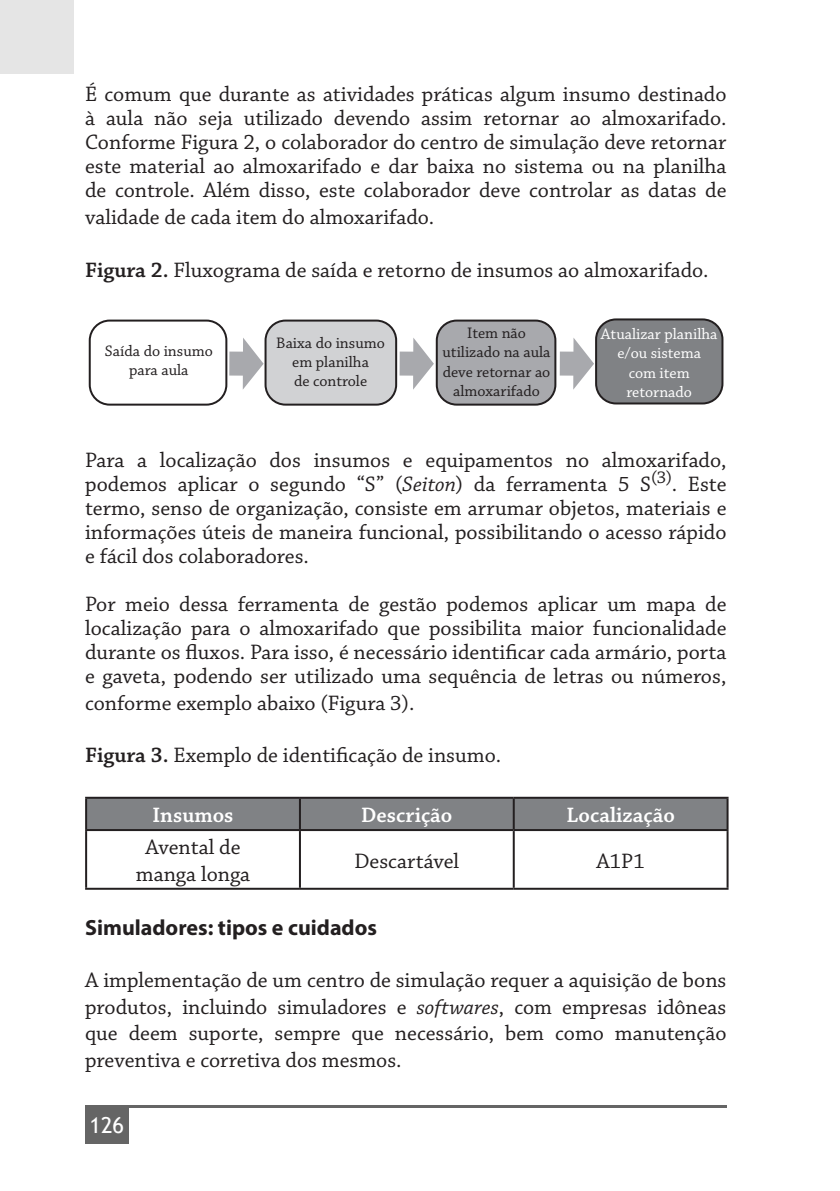
<style>
.page{position:relative;width:840px;height:1191px;background:#fff}
.page>*{position:absolute;margin:0;border:0;box-sizing:border-box;transform-origin:0 0}
.Corpo_de_texto{font:22px/24px "Chaparral Pro";color:#231f20;text-align:justify}
.Corpo_de_texto-2{font:600 22px "Chaparral Pro";color:#fff}
.Corpo_de_texto-3{font:700 22px "Myriad Pro";color:#231f20}
.t1{font:22px "Trebuchet MS";color:#fff}
.t2{font:16px/19.2px "Chaparral Pro";color:#231f20;text-align:center}
.t3{font:16px/19.2px "Chaparral Pro";color:#fff;text-align:center}
.s1{font-weight:600}
.s2{font-style:italic}
</style>
<div class="page">
<div style="left:85px;top:1107px;width:43px;height:36px;background:#656565"></div>
<img style="left:85px;top:1106px;width:641px;height:1px">
<svg style="left:229px;top:338px;width:34px;height:51px"></svg>
<svg style="left:399px;top:338px;width:34px;height:52px"></svg>
<svg style="left:559px;top:338px;width:34px;height:52px"></svg>
<div style="left:89px;top:319px;width:138px;height:86px;border:2px solid #231f20;border-radius:20px"></div>
<div style="left:265px;top:320px;width:131px;height:84px;background:#d1d2d4;border-radius:20px"></div>
<div style="left:264px;top:319px;width:133px;height:86px;border:2px solid #231f20;border-radius:20px"></div>
<div style="left:436px;top:320px;width:119px;height:84px;background:#a8a9ad;border-radius:20px"></div>
<div style="left:435px;top:319px;width:121px;height:86px;border:2px solid #231f20;border-radius:20px"></div>
<div style="left:595px;top:319px;width:127px;height:84px;background:#808285;border-radius:20px"></div>
<div style="left:594px;top:318px;width:129px;height:86px;border:2px solid #231f20;border-radius:20px"></div>
<div style="left:87px;top:798px;width:639px;height:31px;background:#808285"></div>
<hr style="left:85px;top:796px;width:215px;height:2px;background:#231f20">
<hr style="left:85px;top:798px;width:2px;height:31px;background:#231f20">
<hr style="left:300px;top:796px;width:213px;height:2px;background:#231f20">
<hr style="left:299px;top:798px;width:2px;height:31px;background:#231f20">
<hr style="left:513px;top:796px;width:215px;height:2px;background:#231f20">
<hr style="left:512px;top:798px;width:2px;height:31px;background:#231f20">
<hr style="left:726px;top:798px;width:2px;height:31px;background:#231f20">
<hr style="left:85px;top:829px;width:215px;height:2px;background:#231f20">
<hr style="left:85px;top:831px;width:2px;height:56px;background:#231f20">
<hr style="left:300px;top:829px;width:213px;height:2px;background:#231f20">
<hr style="left:299px;top:831px;width:2px;height:56px;background:#231f20">
<hr style="left:513px;top:829px;width:215px;height:2px;background:#231f20">
<hr style="left:512px;top:831px;width:2px;height:56px;background:#231f20">
<hr style="left:726px;top:831px;width:2px;height:56px;background:#231f20">
<hr style="left:85px;top:887px;width:215px;height:2px;background:#231f20">
<hr style="left:300px;top:887px;width:213px;height:2px;background:#231f20">
<hr style="left:513px;top:887px;width:215px;height:2px;background:#231f20">
<p class="Corpo_de_texto" style="left:85px;top:83px;width:642px">É comum que durante as atividades práticas algum insumo destinado à aula não seja utilizado devendo assim retornar ao almoxarifado.<br>Conforme Figura 2, o colaborador do centro de simulação deve retornar este material ao almoxarifado e dar baixa no sistema ou na planilha de controle. Além disso, este colaborador deve controlar as datas de</p>
<p class="Corpo_de_texto" style="left:85px;top:206px;width:350px">validade de cada item do almoxarifado.</p>
<p class="Corpo_de_texto" style="left:85px;top:258px;width:624px"><span class="s1">Figura 2.</span> Fluxograma de saída e retorno de insumos ao almoxarifado.</p>
<p class="t2" style="left:105px;top:341px;width:109px">Saída do insumo para aula</p>
<p class="t2" style="left:276px;top:334px;width:110px">Baixa do insumo em planilha<br>de controle</p>
<p class="t2" style="left:442px;top:324px;width:109px">Item não utilizado na aula deve retornar ao almoxarifado</p>
<p class="t3" style="left:600px;top:325px;width:118px">Atualizar planilha e/ou sistema<br>com item retornado</p>
<p class="Corpo_de_texto" style="left:85px;top:449px;width:642px">Para a localização dos insumos e equipamentos no almoxarifado, podemos aplicar o segundo “S” (<span class="s2">Seiton</span>) da ferramenta 5 S<sup>(3)</sup>. Este termo, senso de organização, consiste em arrumar objetos, materiais e informações úteis de maneira funcional, possibilitando o acesso rápido e fácil dos colaboradores.</p>
<p class="Corpo_de_texto" style="left:85px;top:593px;width:642px">Por meio dessa ferramenta de gestão podemos aplicar um mapa de localização para o almoxarifado que possibilita maior funcionalidade durante os fluxos. Para isso, é necessário identificar cada armário, porta e gaveta, podendo ser utilizado uma sequência de letras ou números,</p>
<p class="Corpo_de_texto" style="left:85px;top:691px;width:330px">conforme exemplo abaixo (Figura 3).</p>
<p class="Corpo_de_texto" style="left:85px;top:744px;width:417px"><span class="s1">Figura 3.</span> Exemplo de identificação de insumo.</p>
<p class="Corpo_de_texto-2" style="left:152px;top:802px;width:82px">Insumos</p>
<p class="Corpo_de_texto-2" style="left:361px;top:802px;width:93px">Descrição</p>
<p class="Corpo_de_texto-2" style="left:566px;top:802px;width:110px">Localização</p>
<p class="Corpo_de_texto" style="left:145px;top:836px;width:96px">Avental de</p>
<p class="Corpo_de_texto" style="left:136px;top:862px;width:116px">manga longa</p>
<p class="Corpo_de_texto" style="left:354px;top:849px;width:106px">Descartável</p>
<p class="Corpo_de_texto" style="left:596px;top:849px;width:50px">A1P1</p>
<p class="Corpo_de_texto-3" style="left:85px;top:912px;width:293px">Simuladores: tipos e cuidados</p>
<p class="Corpo_de_texto" style="left:85px;top:968px;width:642px;line-height:26.4px">A implementação de um centro de simulação requer a aquisição de bons produtos, incluindo simuladores e <span class="s2">softwares</span>, com empresas idôneas que deem suporte, sempre que necessário, bem como manutenção preventiva e corretiva dos mesmos.</p>
<p class="t1" style="left:89px;top:1111px;width:36px">126</p>
</div>
